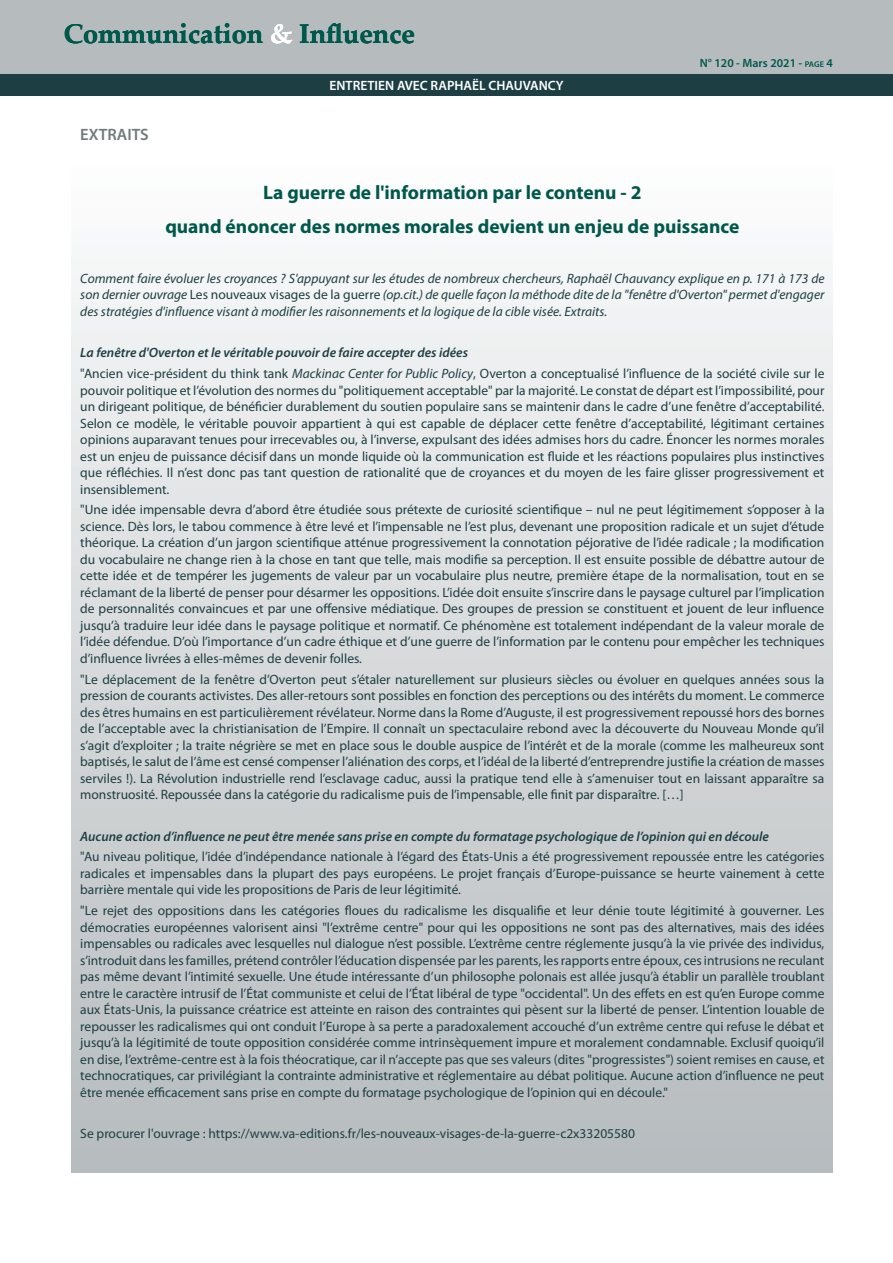
<style>
.page{position:relative;width:893px;height:1263px;background:#fff}
.page>*{position:absolute;margin:0;border:0;box-sizing:border-box;transform-origin:0 0}
.t1{font:700 27px "Palatino Linotype";color:#00584c}
.Titre_article_P1-4{font:700 19.5px "Myriad Pro";color:#00584c}
.Titre_colonnes{font:600 16.5px "Myriad Pro";color:#727b7c}
.Style_de_paragraphe{font:13.5px/16.5px "Myriad Pro";color:#1d3f44;text-align:justify}
.Style_de_paragraphe-2{font:italic 13.5px/16.5px "Myriad Pro";color:#1d3f44;text-align:justify}
.Style_de_paragraphe-3{font:italic 600 13.5px "Myriad Pro";color:#1d3f44}
.t2{font:600 13.5px "Myriad Pro";color:#fff}
.t3{font:600 12px "Myriad Pro";color:#00584c}
.s1{color:#fff}
.s2{font-size:8.4px}
.s3{font-style:normal}
.s4{font-style:italic}
</style>
<div class="page">
<div style="left:0;top:0;width:893px;height:74px;background:#b6bcbe"></div>
<div style="left:0;top:74px;width:893px;height:22px;background:#1d3f44"></div>
<div style="left:72px;top:125px;width:761px;height:1047px;background:linear-gradient(to bottom,#fff,#b4b9bc)"></div>
<p class="t1" style="left:64px;top:14px;width:353px">Communication <span class="s1">&amp;</span> Influence</p>
<p class="Titre_colonnes" style="left:80px;top:124px;width:70px">EXTRAITS</p>
<p class="t2" style="left:330px;top:77px;width:236px">ENTRETIEN AVEC RAPHAËL CHAUVANCY</p>
<p class="t3" style="left:700px;top:55px;width:135px">N° 120 - Mars 2021 - <span class="s2">page</span> 4</p>
<p class="Titre_article_P1-4" style="left:263px;top:180px;width:380px">La guerre de l'information par le contenu - 2</p>
<p class="Titre_article_P1-4" style="left:165px;top:214px;width:575px">quand énoncer des normes morales devient un enjeu de puissance</p>
<p class="Style_de_paragraphe-2" style="left:80px;top:270px;width:746px">Comment faire évoluer les croyances ? S'appuyant sur les études de nombreux chercheurs, Raphaël Chauvancy explique en p. 171 à 173 de son dernier ouvrage <span class="s3">Les nouveaux visages de la guerre</span> (op.cit.) de quelle façon la méthode dite de la "fenêtre d'Overton" permet d'engager des stratégies d'influence visant à modifier les raisonnements et la logique de la cible visée. Extraits.</p>
<p class="Style_de_paragraphe-3" style="left:80px;top:344px;width:389px">La fenêtre d'Overton et le véritable pouvoir de faire accepter des idées</p>
<p class="Style_de_paragraphe" style="left:80px;top:365px;width:746px">"Ancien vice-président du think tank <span class="s4">Mackinac Center for Public Policy</span>, Overton a conceptualisé l’influence de la société civile sur le pouvoir politique et l’évolution des normes du "politiquement acceptable" par la majorité. Le constat de départ est l’impossibilité, pour un dirigeant politique, de bénéficier durablement du soutien populaire sans se maintenir dans le cadre d’une fenêtre d’acceptabilité.<br>Selon ce modèle, le véritable pouvoir appartient à qui est capable de déplacer cette fenêtre d’acceptabilité, légitimant certaines opinions auparavant tenues pour irrecevables ou, à l’inverse, expulsant des idées admises hors du cadre. Énoncer les normes morales est un enjeu de puissance décisif dans un monde liquide où la communication est fluide et les réactions populaires plus instinctives que réfléchies. Il n’est donc pas tant question de rationalité que de croyances et du moyen de les faire glisser progressivement et insensiblement.</p>
<p class="Style_de_paragraphe" style="left:80px;top:501px;width:746px">"Une idée impensable devra d’abord être étudiée sous prétexte de curiosité scientifique – nul ne peut légitimement s’opposer à la science. Dès lors, le tabou commence à être levé et l’impensable ne l’est plus, devenant une proposition radicale et un sujet d’étude théorique. La création d’un jargon scientifique atténue progressivement la connotation péjorative de l’idée radicale ; la modification du vocabulaire ne change rien à la chose en tant que telle, mais modifie sa perception. Il est ensuite possible de débattre autour de cette idée et de tempérer les jugements de valeur par un vocabulaire plus neutre, première étape de la normalisation, tout en se réclamant de la liberté de penser pour désarmer les oppositions. L’idée doit ensuite s’inscrire dans le paysage culturel par l’implication de personnalités convaincues et par une offensive médiatique. Des groupes de pression se constituent et jouent de leur influence jusqu’à traduire leur idée dans le paysage politique et normatif. Ce phénomène est totalement indépendant de la valeur morale de l’idée défendue. D’où l’importance d’un cadre éthique et d’une guerre de l’information par le contenu pour empêcher les techniques d’influence livrées à elles-mêmes de devenir folles.</p>
<p class="Style_de_paragraphe" style="left:80px;top:671px;width:746px">"Le déplacement de la fenêtre d’Overton peut s’étaler naturellement sur plusieurs siècles ou évoluer en quelques années sous la pression de courants activistes. Des aller-retours sont possibles en fonction des perceptions ou des intérêts du moment. Le commerce des êtres humains en est particulièrement révélateur. Norme dans la Rome d’Auguste, il est progressivement repoussé hors des bornes de l’acceptable avec la christianisation de l’Empire. Il connaît un spectaculaire rebond avec la découverte du Nouveau Monde qu’il s’agit d’exploiter ; la traite négrière se met en place sous le double auspice de l’intérêt et de la morale (comme les malheureux sont baptisés, le salut de l’âme est censé compenser l’aliénation des corps, et l’idéal de la liberté d’entreprendre justifie la création de masses serviles !). La Révolution industrielle rend l’esclavage caduc, aussi la pratique tend elle à s’amenuiser tout en laissant apparaître sa monstruosité. Repoussée dans la catégorie du radicalisme puis de l’impensable, elle finit par disparaître. […]</p>
<p class="Style_de_paragraphe-3" style="left:80px;top:827px;width:690px">Aucune action d’influence ne peut être menée sans prise en compte du formatage psychologique de l’opinion qui en découle</p>
<p class="Style_de_paragraphe" style="left:80px;top:848px;width:746px">"Au niveau politique, l’idée d’indépendance nationale à l’égard des États-Unis a été progressivement repoussée entre les catégories radicales et impensables dans la plupart des pays européens. Le projet français d’Europe-puissance se heurte vainement à cette barrière mentale qui vide les propositions de Paris de leur légitimité.</p>
<p class="Style_de_paragraphe" style="left:80px;top:902px;width:746px">"Le rejet des oppositions dans les catégories floues du radicalisme les disqualifie et leur dénie toute légitimité à gouverner. Les démocraties européennes valorisent ainsi "l’extrême centre" pour qui les oppositions ne sont pas des alternatives, mais des idées impensables ou radicales avec lesquelles nul dialogue n’est possible. L’extrême centre réglemente jusqu’à la vie privée des individus, s’introduit dans les familles, prétend contrôler l’éducation dispensée par les parents, les rapports entre époux, ces intrusions ne reculant pas même devant l’intimité sexuelle. Une étude intéressante d’un philosophe polonais est allée jusqu’à établir un parallèle troublant entre le caractère intrusif de l’État communiste et celui de l’État libéral de type "occidental". Un des effets en est qu’en Europe comme aux États-Unis, la puissance créatrice est atteinte en raison des contraintes qui pèsent sur la liberté de penser. L’intention louable de repousser les radicalismes qui ont conduit l’Europe à sa perte a paradoxalement accouché d’un extrême centre qui refuse le débat et jusqu’à la légitimité de toute opposition considérée comme intrinsèquement impure et moralement condamnable. Exclusif quoiqu’il en dise, l’extrême-centre est à la fois théocratique, car il n’accepte pas que ses valeurs (dites "progressistes") soient remises en cause, et technocratiques, car privilégiant la contrainte administrative et réglementaire au débat politique. Aucune action d’influence ne peut être menée efficacement sans prise en compte du formatage psychologique de l’opinion qui en découle."</p>
<p class="Style_de_paragraphe" style="left:80px;top:1125px;width:556px">Se procurer l'ouvrage : https://www.va-editions.fr/les-nouveaux-visages-de-la-guerre-c2x33205580</p>
</div>
